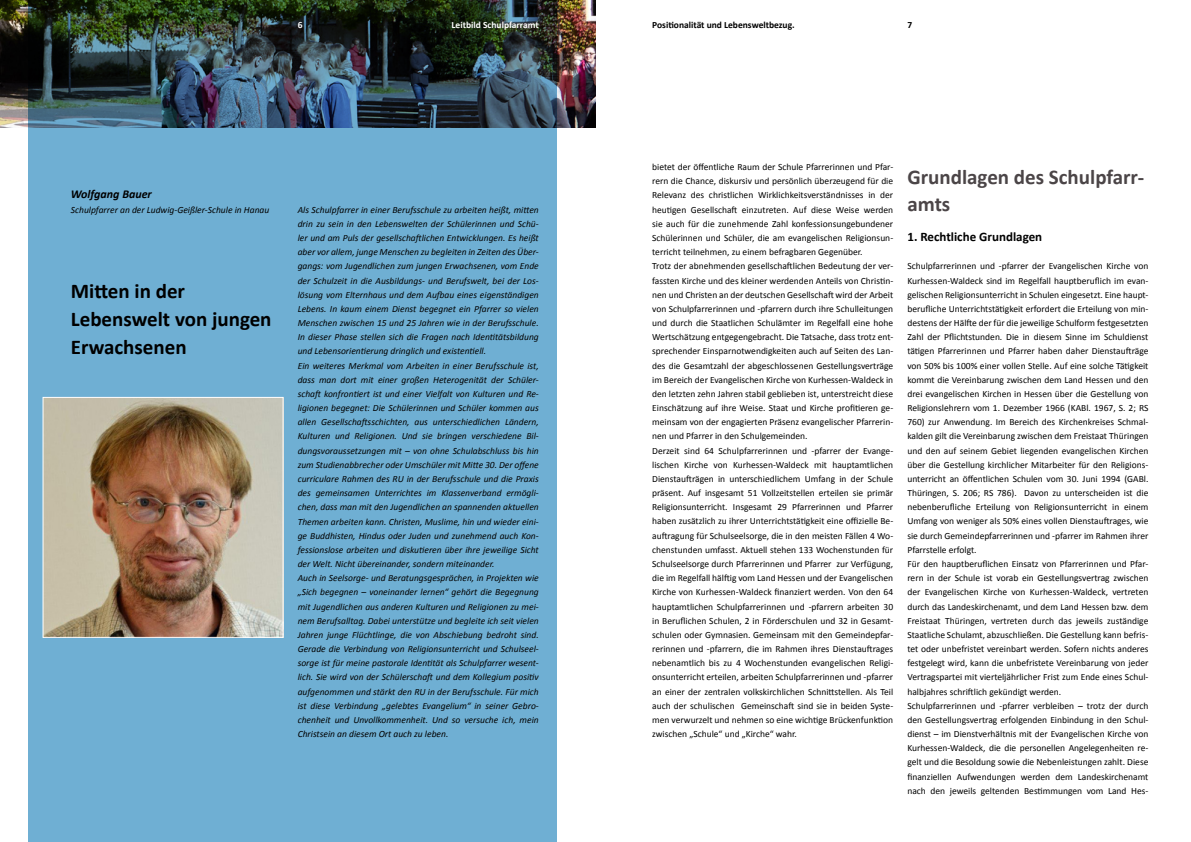
<style>
.page{position:relative;width:1191px;height:842px;background:#fff}
.page>*{position:absolute;margin:0;border:0;box-sizing:border-box;transform-origin:0 0}
.t1{font:700 21px/28.4px "Calibri";color:#000}
.t2{font:700 21px/27px "Calibri";color:#4b4547}
.t3{font:700 13px "Calibri";color:#000}
.t4{font:italic 700 12px "Calibri";color:#000}
.t5{font:9.5px/14.2px "Calibri";color:#000}
.t6{font:italic 9.5px/14.2px "Calibri";color:#000}
.t7{font:700 9.5px "Calibri";color:#000}
.t8{font:700 9.5px "Calibri";color:#fff}
</style>
<div class="page">
<img style="left:0;top:0;width:595px;height:128px">
<svg style="left:29px;top:0;width:528px;height:842px;background:#639bb9"></svg>
<img style="left:45px;top:399px;width:236px;height:237px">
<div style="left:43px;top:397px;width:240px;height:241px;border:1px solid #fff"></div>
<p class="t8" style="left:298px;top:19px;width:6px">6</p>
<p class="t8" style="left:451px;top:19px;width:89px">Leitbild Schulpfarramt</p>
<p class="t7" style="left:652px;top:19px;width:144px">Positionalität und Lebensweltbezug.</p>
<p class="t7" style="left:907px;top:19px;width:6px">7</p>
<p class="t4" style="left:71px;top:187px;width:82px">Wolfgang Bauer</p>
<p class="t6" style="left:71px;top:202px;width:200px">Schulpfarrer an der Ludwig-Geißler-Schule in Hanau</p>
<h1 class="t1" style="left:71px;top:276px;width:202px">Mitten in der<br>Lebenswelt von jungen<br>Erwachsenen</h1>
<p class="t6" style="left:298px;top:202px;width:242px">Als Schulpfarrer in einer Berufsschule zu arbeiten heißt, mitten drin zu sein in den Lebenswelten der Schülerinnen und Schü&shy;ler und am Puls der gesellschaftlichen Entwicklungen. Es heißt aber vor allem, junge Menschen zu begleiten in Zeiten des Über&shy;gangs: vom Jugendlichen zum jungen Erwachsenen, vom Ende der Schulzeit in die Ausbildungs- und Berufswelt, bei der Los&shy;lösung vom Elternhaus und dem Aufbau eines eigenständigen Lebens. In kaum einem Dienst begegnet ein Pfarrer so vielen Menschen zwischen 15 und 25 Jahren wie in der Berufsschule.<br>In dieser Phase stellen sich die Fragen nach Identitätsbildung und Lebensorientierung dringlich und existentiell.<br>Ein weiteres Merkmal vom Arbeiten in einer Berufsschule ist, dass man dort mit einer großen Heterogenität der Schüler&shy;schaft konfrontiert ist und einer Vielfalt von Kulturen und Re&shy;ligionen begegnet: Die Schülerinnen und Schüler kommen aus allen Gesellschaftsschichten, aus unterschiedlichen Ländern, Kulturen und Religionen. Und sie bringen verschiedene Bil&shy;dungsvoraussetzungen mit – von ohne Schulabschluss bis hin zum Studienabbrecher oder Umschüler mit Mitte 30. Der offene curriculare Rahmen des RU in der Berufsschule und die Praxis des gemeinsamen Unterrichtes im Klassenverband ermögli&shy;chen, dass man mit den Jugendlichen an spannenden aktuellen Themen arbeiten kann. Christen, Muslime, hin und wieder eini&shy;ge Buddhisten, Hindus oder Juden und zunehmend auch Kon&shy;fessionslose arbeiten und diskutieren über ihre jeweilige Sicht der Welt. Nicht übereinander, sondern miteinander.<br>Auch in Seelsorge- und Beratungsgesprächen, in Projekten wie „Sich begegnen – voneinander lernen“ gehört die Begegnung mit Jugendlichen aus anderen Kulturen und Religionen zu mei&shy;nem Berufsalltag. Dabei unterstütze und begleite ich seit vielen Jahren junge Flüchtlinge, die von Abschiebung bedroht sind.<br>Gerade die Verbindung von Religionsunterricht und Schulseel&shy;sorge ist für meine pastorale Identität als Schulpfarrer wesent&shy;lich. Sie wird von der Schülerschaft und dem Kollegium positiv aufgenommen und stärkt den RU in der Berufsschule. Für mich ist diese Verbindung „gelebtes Evangelium“ in seiner Gebro&shy;chenheit und Unvollkommenheit. Und so versuche ich, mein Christsein an diesem Ort auch zu leben.</p>
<p class="t5" style="left:652px;top:160px;width:242px">bietet der öffentliche Raum der Schule Pfarrerinnen und Pfar&shy;rern die Chance, diskursiv und persönlich überzeugend für die Relevanz des christlichen Wirklichkeitsverständnisses in der heutigen Gesellschaft einzutreten. Auf diese Weise werden sie auch für die zunehmende Zahl konfessionsungebundener Schülerinnen und Schüler, die am evangelischen Religionsun&shy;terricht teilnehmen, zu einem befragbaren Gegenüber.<br>Trotz der abnehmenden gesellschaftlichen Bedeutung der ver&shy;fassten Kirche und des kleiner werdenden Anteils von Christin&shy;nen und Christen an der deutschen Gesellschaft wird der Arbeit von Schulpfarrerinnen und -pfarrern durch ihre Schulleitungen und durch die Staatlichen Schulämter im Regelfall eine hohe Wertschätzung entgegengebracht. Die Tatsache, dass trotz ent&shy;sprechender Einsparnotwendigkeiten auch auf Seiten des Lan&shy;des die Gesamtzahl der abgeschlossenen Gestellungsverträge im Bereich der Evangelischen Kirche von Kurhessen-Waldeck in den letzten zehn Jahren stabil geblieben ist, unterstreicht diese Einschätzung auf ihre Weise. Staat und Kirche profitieren ge&shy;meinsam von der engagierten Präsenz evangelischer Pfarrerin&shy;nen und Pfarrer in den Schulgemeinden.<br>Derzeit sind 64 Schulpfarrerinnen und -pfarrer der Evange&shy;lischen Kirche von Kurhessen-Waldeck mit hauptamtlichen Dienstaufträgen in unterschiedlichem Umfang in der Schule präsent. Auf insgesamt 51 Vollzeitstellen erteilen sie primär Religionsunterricht. Insgesamt 29 Pfarrerinnen und Pfarrer haben zusätzlich zu ihrer Unterrichtstätigkeit eine offizielle Be&shy;auftragung für Schulseelsorge, die in den meisten Fällen 4 Wo&shy;chenstunden umfasst. Aktuell stehen 133 Wochenstunden für Schulseelsorge durch Pfarrerinnen und Pfarrer zur Verfügung, die im Regelfall hälftig vom Land Hessen und der Evangelischen Kirche von Kurhessen-Waldeck finanziert werden. Von den 64 hauptamtlichen Schulpfarrerinnen und -pfarrern arbeiten 30 in Beruflichen Schulen, 2 in Förderschulen und 32 in Gesamt&shy;schulen oder Gymnasien. Gemeinsam mit den Gemeindepfar&shy;rerinnen und -pfarrern, die im Rahmen ihres Dienstauftrages nebenamtlich bis zu 4 Wochenstunden evangelischen Religi&shy;onsunterricht erteilen, arbeiten Schulpfarrerinnen und -pfarrer an einer der zentralen volkskirchlichen Schnittstellen. Als Teil auch der schulischen Gemeinschaft sind sie in beiden Syste&shy;men verwurzelt und nehmen so eine wichtige Brückenfunktion zwischen „Schule“ und „Kirche“ wahr.</p>
<h1 class="t2" style="left:907px;top:164px;width:238px">Grundlagen des Schulpfarr&shy;amts</h1>
<h2 class="t3" style="left:907px;top:228px;width:136px">1. Rechtliche Grundlagen</h2>
<p class="t5" style="left:907px;top:259px;width:242px">Schulpfarrerinnen und -pfarrer der Evangelischen Kirche von Kurhessen-Waldeck sind im Regelfall hauptberuflich im evan&shy;gelischen Religionsunterricht in Schulen eingesetzt. Eine haupt&shy;berufliche Unterrichtstätigkeit erfordert die Erteilung von min&shy;destens der Hälfte der für die jeweilige Schulform festgesetzten Zahl der Pflichtstunden. Die in diesem Sinne im Schuldienst tätigen Pfarrerinnen und Pfarrer haben daher Dienstaufträge von 50% bis 100% einer vollen Stelle. Auf eine solche Tätigkeit kommt die Vereinbarung zwischen dem Land Hessen und den drei evangelischen Kirchen in Hessen über die Gestellung von Religionslehrern vom 1. Dezember 1966 (KABl. 1967, S. 2; RS 760) zur Anwendung. Im Bereich des Kirchenkreises Schmal&shy;kalden gilt die Vereinbarung zwischen dem Freistaat Thüringen und den auf seinem Gebiet liegenden evangelischen Kirchen über die Gestellung kirchlicher Mitarbeiter für den Religions&shy;unterricht an öffentlichen Schulen vom 30. Juni 1994 (GABl.<br>Thüringen, S. 206; RS 786). Davon zu unterscheiden ist die nebenberufliche Erteilung von Religionsunterricht in einem Umfang von weniger als 50% eines vollen Dienstauftrages, wie sie durch Gemeindepfarrerinnen und -pfarrer im Rahmen ihrer Pfarrstelle erfolgt.<br>Für den hauptberuflichen Einsatz von Pfarrerinnen und Pfar&shy;rern in der Schule ist vorab ein Gestellungsvertrag zwischen der Evangelischen Kirche von Kurhessen-Waldeck, vertreten durch das Landeskirchenamt, und dem Land Hessen bzw. dem Freistaat Thüringen, vertreten durch das jeweils zuständige Staatliche Schulamt, abzuschließen. Die Gestellung kann befris&shy;tet oder unbefristet vereinbart werden. Sofern nichts anderes festgelegt wird, kann die unbefristete Vereinbarung von jeder Vertragspartei mit vierteljährlicher Frist zum Ende eines Schul&shy;halbjahres schriftlich gekündigt werden.<br>Schulpfarrerinnen und -pfarrer verbleiben – trotz der durch den Gestellungsvertrag erfolgenden Einbindung in den Schul&shy;dienst – im Dienstverhältnis mit der Evangelischen Kirche von Kurhessen-Waldeck, die die personellen Angelegenheiten re&shy;gelt und die Besoldung sowie die Nebenleistungen zahlt. Diese finanziellen Aufwendungen werden dem Landeskirchenamt nach den jeweils geltenden Bestimmungen vom Land Hes-</p>
</div>
